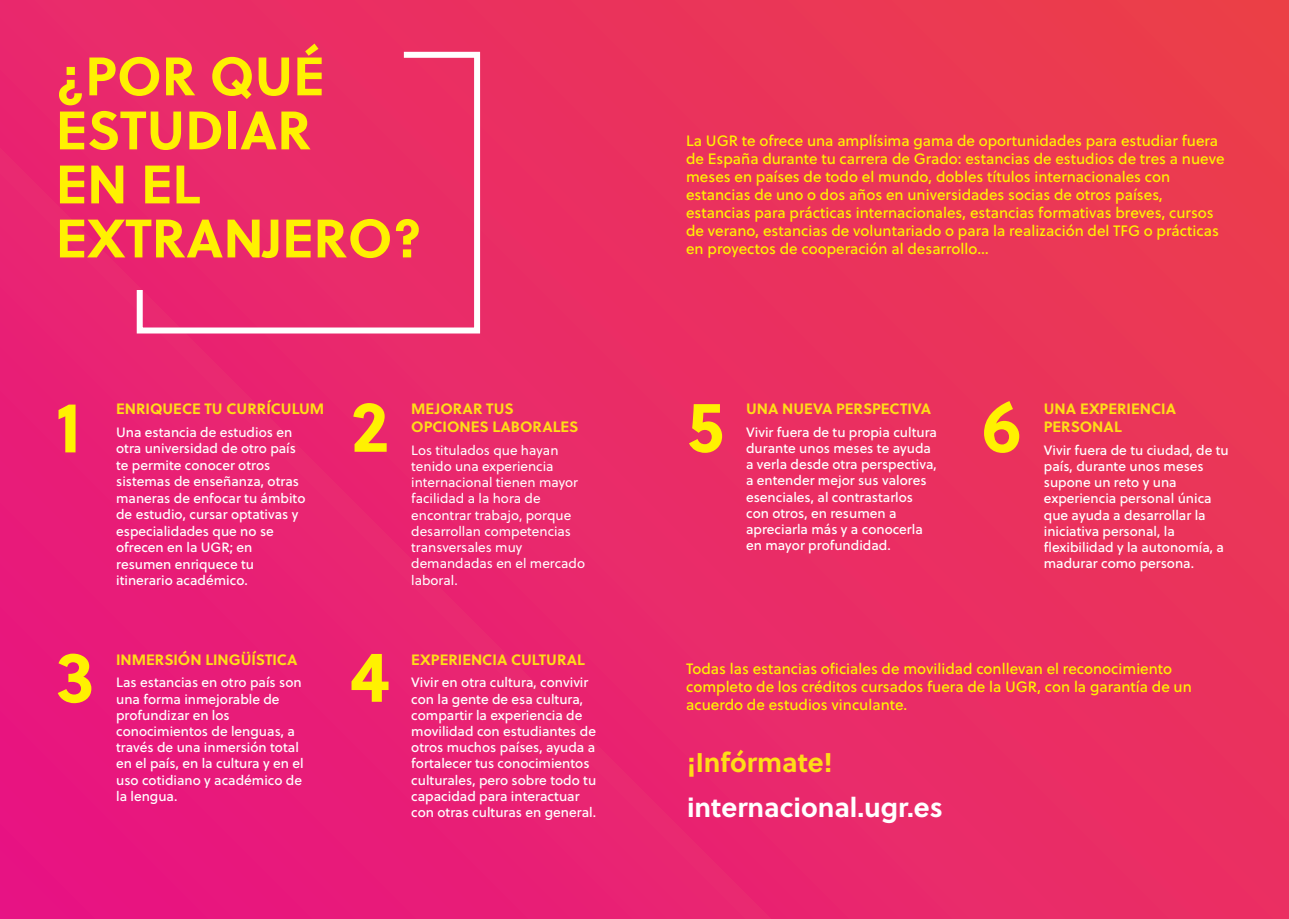
<style>
.page{position:relative;width:1289px;height:919px;background:#fff}
.page>*{position:absolute;margin:0;border:0;box-sizing:border-box;transform-origin:0 0}
.t1{font:700 54px/54px "Soleil";color:#fff101}
.t2{font:700 27px "Soleil";color:#fff}
.t3{font:700 27px "Soleil";color:#ffdd17}
.t4{font:15px/18px "Soleil";color:#fff101}
.t5{font:700 15px/18px "Soleil";color:#ffdd17}
.t6{font:13.5px/16.2px "Soleil";color:#fff}
.t7{font:13.5px/16.2px "Soleil";color:#fff}
</style>
<div class="page">
<div style="left:0;top:0;width:1288px;height:918px;background:linear-gradient(to right,#e81b7b,#eb3855)"></div>
<svg style="left:134px;top:49px;width:349px;height:287px;background:#ea346f"></svg>
<svg style="left:59px;top:404px;width:17px;height:48px"></svg>
<svg style="left:353px;top:403px;width:33px;height:48px;background:#f49432"></svg>
<svg style="left:58px;top:653px;width:33px;height:50px;background:#f48a3a"></svg>
<svg style="left:351px;top:654px;width:37px;height:47px;background:#f48d37"></svg>
<svg style="left:689px;top:404px;width:33px;height:49px;background:#f59c2b"></svg>
<svg style="left:984px;top:401px;width:35px;height:52px;background:#f5992a"></svg>
<h1 class="t1" style="left:56px;top:46px;width:368px">¿POR QUÉ<br>ESTUDIAR<br>EN EL<br>EXTRANJERO?</h1>
<p class="t5" style="left:116px;top:399px;width:209px">ENRIQUECE TU CURRÍCULUM</p>
<p class="t6" style="left:116px;top:423px;width:191px">Una estancia de estudios en otra universidad de otro país te permite conocer otros sistemas de enseñanza, otras maneras de enfocar tu ámbito de estudio, cursar optativas y especialidades que no se ofrecen en la UGR; en resumen enriquece tu itinerario académico.</p>
<p class="t5" style="left:116px;top:649px;width:183px">INMERSIÓN LINGÜÍSTICA</p>
<p class="t6" style="left:116px;top:674px;width:189px">Las estancias en otro país son una forma inmejorable de profundizar en los conocimientos de lenguas, a través de una inmersión total en el país, en la cultura y en el uso cotidiano y académico de la lengua.</p>
<p class="t5" style="left:411px;top:399px;width:168px">MEJORAR TUS<br>OPCIONES LABORALES</p>
<p class="t7" style="left:411px;top:441px;width:175px">Los titulados que hayan tenido una experiencia internacional tienen mayor facilidad a la hora de encontrar trabajo, porque desarrollan competencias transversales muy demandadas en el mercado laboral.</p>
<p class="t5" style="left:411px;top:649px;width:175px">EXPERIENCIA CULTURAL</p>
<p class="t6" style="left:411px;top:674px;width:186px">Vivir en otra cultura, convivir con la gente de esa cultura, compartir la experiencia de movilidad con estudiantes de otros muchos países, ayuda a fortalecer tus conocimientos culturales, pero sobre todo tu capacidad para interactuar con otras culturas en general.</p>
<p class="t4" style="left:686px;top:131px;width:540px">La UGR te ofrece una amplísima gama de oportunidades para estudiar fuera de España durante tu carrera de Grado: estancias de estudios de tres a nueve meses en países de todo el mundo, dobles títulos internacionales con estancias de uno o dos años en universidades socias de otros países, estancias para prácticas internacionales, estancias formativas breves, cursos de verano, estancias de voluntariado o para la realización del TFG o prácticas en proyectos de cooperación al desarrollo…</p>
<p class="t5" style="left:746px;top:399px;width:186px">UNA NUEVA PERSPECTIVA</p>
<p class="t6" style="left:746px;top:423px;width:192px">Vivir fuera de tu propia cultura durante unos meses te ayuda a verla desde otra perspectiva, a entender mejor sus valores esenciales, al contrastarlos con otros, en resumen a apreciarla más y a conocerla en mayor profundidad.</p>
<p class="t5" style="left:1043px;top:399px;width:134px">UNA EXPERIENCIA<br>PERSONAL</p>
<p class="t6" style="left:1043px;top:441px;width:186px">Vivir fuera de tu ciudad, de tu país, durante unos meses supone un reto y una experiencia personal única que ayuda a desarrollar la iniciativa personal, la flexibilidad y la autonomía, a madurar como persona.</p>
<p class="t4" style="left:686px;top:659px;width:507px">Todas las estancias oficiales de movilidad conllevan el reconocimiento completo de los créditos cursados fuera de la UGR, con la garantía de un acuerdo de estudios vinculante.</p>
<h2 class="t3" style="left:687px;top:741px;width:147px">¡Infórmate!</h2>
<h2 class="t2" style="left:687px;top:786px;width:257px">internacional.ugr.es</h2>
</div>
